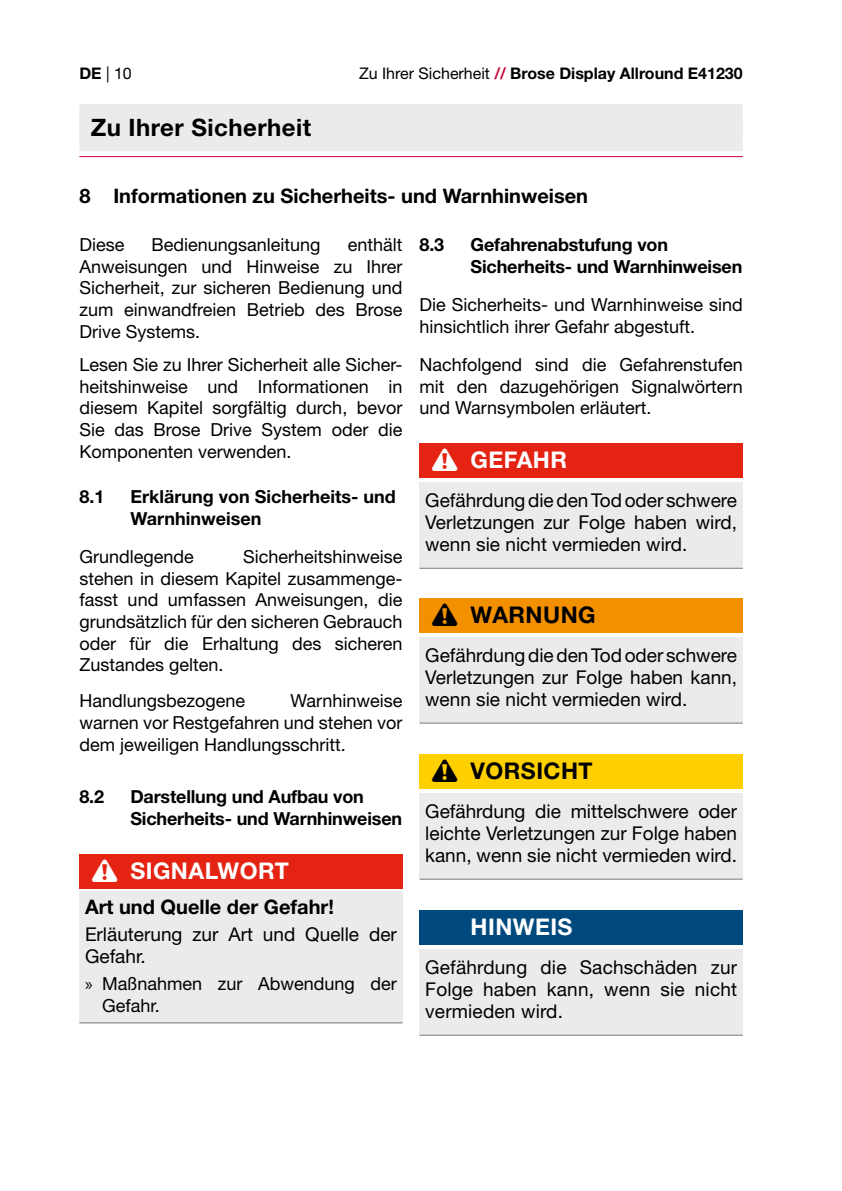
<style>
.page{position:relative;width:842px;height:1191px;background:#fff}
.page>*{position:absolute;margin:0;border:0;box-sizing:border-box;transform-origin:0 0}
.t1{font:700 24px "Helvetica Neue LT Pro";letter-spacing:.02em;color:#000}
.t2{font:700 23px "Helvetica Neue LT Std";letter-spacing:.02em;color:#fff}
.t3{font:700 23px "Helvetica Neue LT Std";letter-spacing:.02em;color:#000}
.t4{font:700 20px "Helvetica Neue LT Pro";color:#000}
.t5{font:19px/22px "Helvetica Neue LT Pro";color:#000;text-align:justify}
.t6{font:18px/21.6px "Helvetica Neue LT Pro";color:#000;text-align:justify}
.t7{font:700 18px/21.6px "Helvetica Neue LT Pro";letter-spacing:-.01em;color:#000}
.t8{font:700 16px "Helvetica Neue LT Std";color:#000}
.t9{font:16px "Helvetica Neue LT Std";color:#000}
.s1{font-weight:700}
.s2{font-weight:400}
.s3{color:#ca0538}
.s4{font-family:"Myriad Pro"}
</style>
<div class="page">
<div style="left:79px;top:121px;width:664px;height:30px;background:#ebebeb"></div>
<div style="left:79px;top:104px;width:664px;height:30px;background:#ebebeb"></div>
<hr style="left:79px;top:156px;width:664px;height:1px;background:#ca0538">
<div style="left:79px;top:854px;width:324px;height:34px;background:#e42313"></div>
<div style="left:79px;top:891px;width:324px;height:39px;background:#ebebeb"></div>
<div style="left:79px;top:916px;width:324px;height:64px;background:#ebebeb"></div>
<div style="left:79px;top:972px;width:324px;height:51px;background:#ebebeb"></div>
<hr style="left:79px;top:1022px;width:324px;height:1px;background:#73797d">
<div style="left:420px;top:443px;width:323px;height:35px;background:#e42313"></div>
<div style="left:420px;top:482px;width:323px;height:86px;background:#ebebeb"></div>
<hr style="left:420px;top:568px;width:323px;height:1px;background:#73797d">
<div style="left:420px;top:598px;width:323px;height:34px;background:#f39000"></div>
<div style="left:420px;top:637px;width:323px;height:86px;background:#ebebeb"></div>
<hr style="left:420px;top:722px;width:323px;height:1px;background:#73797d">
<div style="left:420px;top:754px;width:323px;height:34px;background:#ffd000"></div>
<div style="left:420px;top:793px;width:323px;height:86px;background:#ebebeb"></div>
<hr style="left:420px;top:878px;width:323px;height:1px;background:#73797d">
<div style="left:420px;top:910px;width:323px;height:34px;background:#00497e"></div>
<div style="left:420px;top:949px;width:323px;height:86px;background:#ebebeb"></div>
<hr style="left:420px;top:1034px;width:323px;height:1px;background:#73797d">
<p class="t9" style="left:79px;top:64px;width:54px"><span class="s1">DE</span> | 10</p>
<p class="t8" style="left:359px;top:64px;width:385px"><span class="s2">Zu Ihrer Sicherheit</span> <span class="s3">//</span> Brose Display Allround E41230</p>
<h1 class="t1" style="left:91px;top:113px;width:222px">Zu Ihrer Sicherheit</h1>
<p class="t4" style="left:79px;top:184px;width:510px">8 Informationen zu Sicherheits- und Warnhinweisen</p>
<p class="t6" style="left:79px;top:234px;width:46px">Diese</p>
<p class="t6" style="left:152px;top:234px;width:171px">Bedienungsanleitung</p>
<p class="t7" style="left:420px;top:233px;width:26px">8.3</p>
<p class="t7" style="left:471px;top:233px;width:273px">Gefahrenabstufung von<br>Sicherheits- und Warnhinweisen</p>
<p class="t6" style="left:420px;top:294px;width:325px">Die Sicherheits- und Warnhinweise sind hinsichtlich ihrer Gefahr abgestuft.</p>
<p class="t6" style="left:420px;top:354px;width:325px">Nachfolgend sind die Gefahrenstufen mit den dazugehörigen Signalwörtern und Warnsymbolen erläutert.</p>
<p class="t2" style="left:471px;top:446px;width:98px">GEFAHR</p>
<p class="t5" style="left:425px;top:489px;width:313px">Gefährdung die den Tod oder schwere Verletzungen zur Folge haben wird, wenn sie nicht vermieden wird.</p>
<p class="t6" style="left:79px;top:234px;width:325px;text-indent:268px">enthält Anweisungen und Hinweise zu Ihrer Sicherheit, zur sicheren Bedienung und zum einwandfreien Betrieb des Brose Drive Systems.</p>
<p class="t6" style="left:79px;top:354px;width:325px">Lesen Sie zu Ihrer Sicherheit alle Sicher&shy;heitshinweise und Informationen in diesem Kapitel sorgfältig durch, bevor Sie das Brose Drive System oder die Komponenten verwenden.</p>
<p class="t7" style="left:79px;top:485px;width:27px">8.1</p>
<p class="t7" style="left:130px;top:485px;width:267px">Erklärung von Sicherheits- und<br>Warnhinweisen</p>
<p class="t6" style="left:79px;top:546px;width:116px">Grundlegende</p>
<p class="t6" style="left:79px;top:546px;width:325px;text-indent:164px">Sicherheitshinweise stehen in diesem Kapitel zusammenge&shy;fasst und umfassen Anweisungen, die grundsätzlich für den sicheren Gebrauch oder für die Erhaltung des sicheren Zustandes gelten.</p>
<p class="t6" style="left:79px;top:690px;width:167px">Handlungsbezogene</p>
<p class="t3" style="left:471px;top:601px;width:127px">WARNUNG</p>
<p class="t5" style="left:425px;top:644px;width:313px">Gefährdung die den Tod oder schwere Verletzungen zur Folge haben kann, wenn sie nicht vermieden wird.</p>
<p class="t6" style="left:79px;top:690px;width:325px;text-indent:211px">Warnhinweise warnen vor Restgefahren und stehen vor dem jeweiligen Handlungsschritt.</p>
<p class="t7" style="left:79px;top:785px;width:26px">8.2</p>
<p class="t7" style="left:130px;top:785px;width:273px">Darstellung und Aufbau von<br>Sicherheits- und Warnhinweisen</p>
<p class="t2" style="left:130px;top:856px;width:160px">SIGNALWORT</p>
<p class="t4" style="left:85px;top:894px;width:250px">Art und Quelle der Gefahr!</p>
<p class="t5" style="left:85px;top:923px;width:313px">Erläuterung zur Art und Quelle der<br>Gefahr.</p>
<p class="t6" style="left:102px;top:973px;width:296px;text-indent:-17px"><span class="s4">»</span> Maßnahmen zur Abwendung der<br>Gefahr.</p>
<p class="t3" style="left:471px;top:757px;width:124px">VORSICHT</p>
<p class="t5" style="left:425px;top:800px;width:313px">Gefährdung die mittelschwere oder leichte Verletzungen zur Folge haben kann, wenn sie nicht vermieden wird.</p>
<p class="t2" style="left:471px;top:913px;width:103px">HINWEIS</p>
<p class="t5" style="left:425px;top:956px;width:313px">Gefährdung die Sachschäden zur Folge haben kann, wenn sie nicht vermieden wird.</p>
</div>
